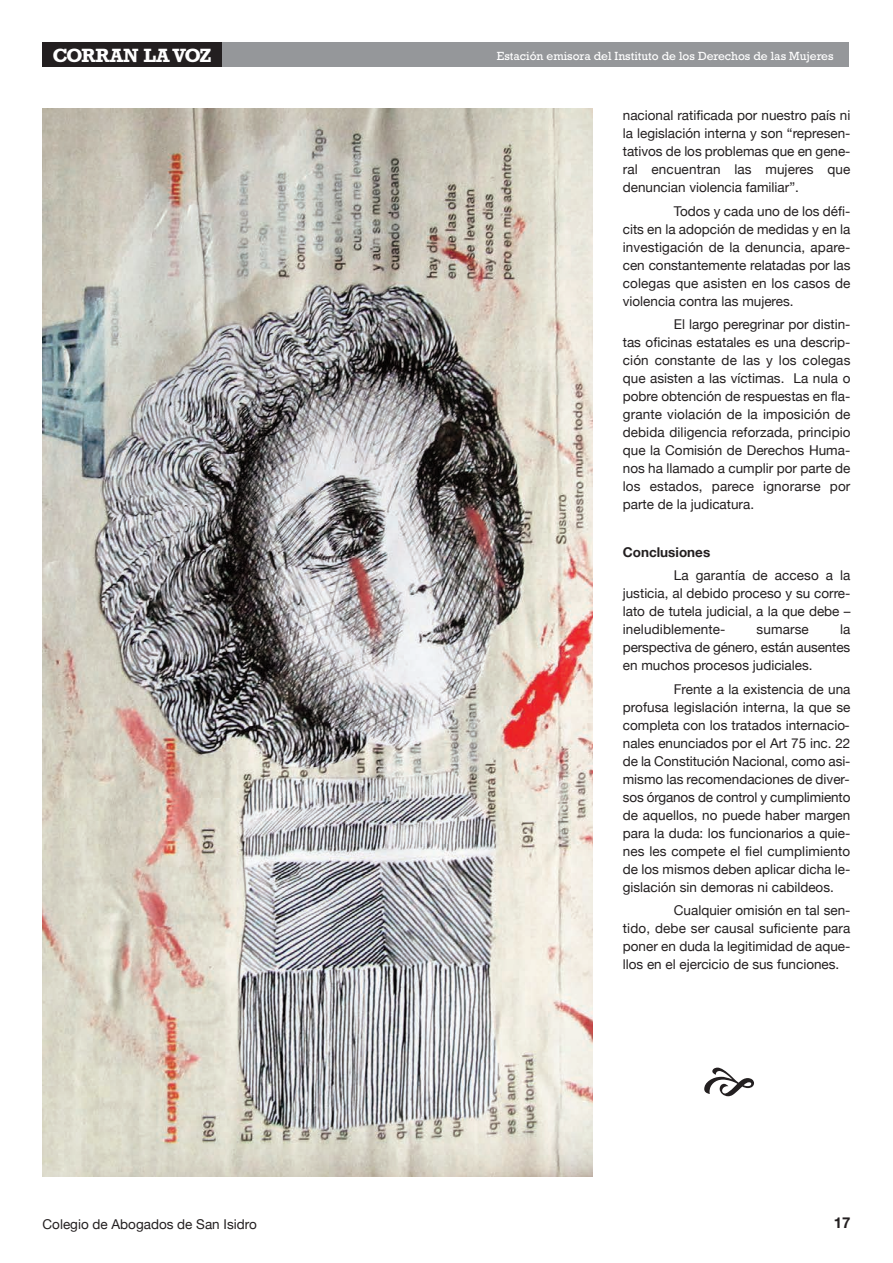
<style>
.page{position:relative;width:893px;height:1263px;background:#fff}
.page>*{position:absolute;margin:0;border:0;box-sizing:border-box;transform-origin:0 0}
.t1{font:700 19.5px "Rockwell";letter-spacing:-.04em;color:#fff}
.t2{font:700 15px "Helvetica Neue";color:#231f20}
.t3{font:13.5px/18px "Helvetica Neue";color:#231f20;text-align:justify}
.t4{font:700 13.5px "Helvetica Neue";color:#231f20}
.t5{font:12px "Rockwell";color:#fff}
</style>
<div class="page">
<div style="left:43px;top:43px;width:806px;height:24px;background:#95979a"></div>
<div style="left:43px;top:43px;width:179px;height:24px;background:#231f20"></div>
<img style="left:43px;top:109px;width:550px;height:1067px">
<h1 class="t1" style="left:52px;top:43px;width:161px">CORRAN LA VOZ</h1>
<p class="t5" style="left:497px;top:49px;width:338px">Estación emisora del Instituto de los Derechos de las Mujeres</p>
<p class="t3" style="left:623px;top:106px;width:229px">nacional ratificada por nuestro país ni la legislación interna y son “represen&shy;tativos de los problemas que en gene&shy;ral encuentran las mujeres que denuncian violencia familiar”.</p>
<p class="t3" style="left:623px;top:202px;width:229px;text-indent:51px">Todos y cada uno de los défi&shy;cits en la adopción de medidas y en la investigación de la denuncia, apare&shy;cen constantemente relatadas por las colegas que asisten en los casos de violencia contra las mujeres.</p>
<p class="t3" style="left:623px;top:315px;width:229px;text-indent:51px">El largo peregrinar por distin&shy;tas oficinas estatales es una descrip&shy;ción constante de las y los colegas que asisten a las víctimas. La nula o pobre obtención de respuestas en fla&shy;grante violación de la imposición de debida diligencia reforzada, principio que la Comisión de Derechos Huma&shy;nos ha llamado a cumplir por parte de los estados, parece ignorarse por parte de la judicatura.</p>
<p class="t4" style="left:623px;top:543px;width:89px">Conclusiones</p>
<p class="t3" style="left:623px;top:566px;width:229px;text-indent:51px">La garantía de acceso a la justicia, al debido proceso y su corre&shy;lato de tutela judicial, a la que debe – ineludiblemente-</p>
<p class="t3" style="left:623px;top:620px;width:229px;text-indent:217px">la perspectiva de género, están ausentes en muchos procesos judiciales.</p>
<p class="t3" style="left:623px;top:679px;width:229px;text-indent:51px">Frente a la existencia de una profusa legislación interna, la que se completa con los tratados internacio&shy;nales enunciados por el Art 75 inc. 22 de la Constitución Nacional, como asi&shy;mismo las recomendaciones de diver&shy;sos órganos de control y cumplimiento de aquellos, no puede haber margen para la duda: los funcionarios a quie&shy;nes les compete el fiel cumplimiento de los mismos deben aplicar dicha le&shy;gislación sin demoras ni cabildeos.</p>
<p class="t3" style="left:623px;top:901px;width:229px;text-indent:51px">Cualquier omisión en tal sen&shy;tido, debe ser causal suficiente para poner en duda la legitimidad de aque&shy;llos en el ejercicio de sus funciones.</p>
<p class="t3" style="left:757px;top:620px;width:54px">sumarse</p>
<p class="t3" style="left:43px;top:1215px;width:216px">Colegio de Abogados de San Isidro</p>
<p class="t2" style="left:834px;top:1213px;width:18px">17</p>
</div>
